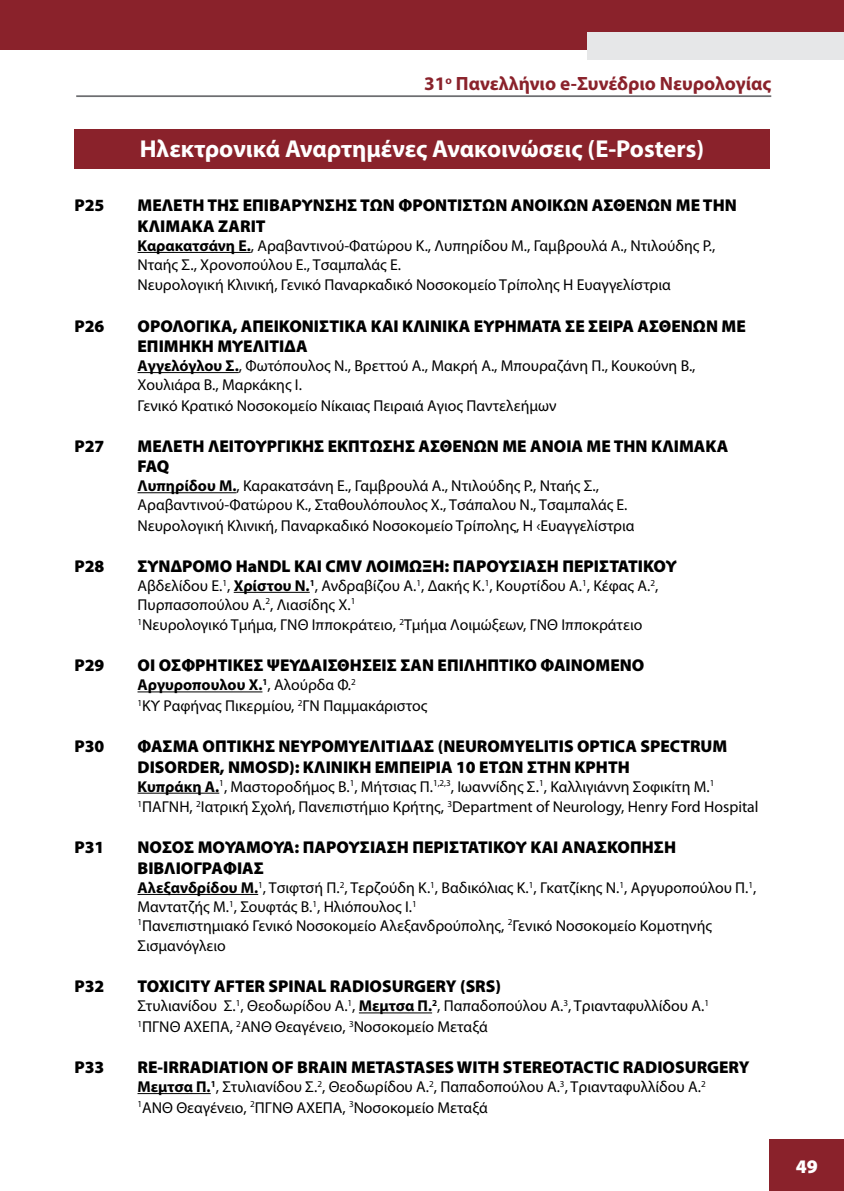
<style>
.page{position:relative;width:844px;height:1191px;background:#fff}
.page>*{position:absolute;margin:0;border:0;box-sizing:border-box;transform-origin:0 0}
.t1{font:700 24.5px "Myriad Pro";color:#fff}
.t2{font:700 19.25px "Myriad Pro";color:#8a222b}
.t3{font:900 19.25px "Myriad Pro";color:#fff}
.t4{font:900 17.15px/20.7px "Myriad Pro";color:#000}
.t5{font:15.75px/18.9px "Myriad Pro";color:#000}
.s1{font-weight:700}
</style>
<div class="page">
<div style="left:769px;top:1139px;width:74px;height:52px;background:#8a222b"></div>
<div style="left:0;top:0;width:843px;height:50px;background:#8a222b"></div>
<div style="left:587px;top:32px;width:256px;height:28px;background:#e6e7e8"></div>
<hr style="left:76px;top:95px;width:695px;height:2px;background:#6d6e71">
<div style="left:74px;top:129px;width:695px;height:40px;background:#8a222b"></div>
<hr style="left:137px;top:252px;width:114px;height:1px;background:#000">
<hr style="left:137px;top:372px;width:102px;height:1px;background:#000">
<hr style="left:137px;top:492px;width:99px;height:1px;background:#000">
<hr style="left:234px;top:592px;width:76px;height:1px;background:#000">
<hr style="left:137px;top:691px;width:125px;height:1px;background:#000">
<hr style="left:137px;top:792px;width:82px;height:1px;background:#000">
<hr style="left:137px;top:894px;width:121px;height:1px;background:#000">
<hr style="left:359px;top:1012px;width:73px;height:1px;background:#000">
<hr style="left:137px;top:1093px;width:74px;height:1px;background:#000">
<p class="t2" style="left:424px;top:71px;width:348px">31<sup>ο</sup> Πανελλήνιο e-Συνέδριο Νευρολογίας</p>
<h1 class="t1" style="left:140px;top:133px;width:566px">Ηλεκτρονικά Αναρτημένες Ανακοινώσεις (E-Posters)</h1>
<p class="t4" style="left:74px;top:194px;width:31px">P25</p>
<p class="t4" style="left:137px;top:194px;width:600px">ΜΕΛΕΤΗ ΤΗΣ ΕΠΙΒΑΡΥΝΣΗΣ ΤΩΝ ΦΡΟΝΤΙΣΤΩΝ ΑΝΟΙΚΩΝ ΑΣΘΕΝΩΝ ΜΕ ΤΗΝ<br>ΚΛΙΜΑΚΑ ZARIT</p>
<p class="t5" style="left:137px;top:236px;width:579px"><span class="s1">Καρακατσάνη Ε.</span>, Αραβαντινού-Φατώρου Κ., Λυπηρίδου Μ., Γαμβρουλά Α., Ντιλούδης Ρ.,<br>Νταής Σ., Χρονοπούλου Ε., Τσαμπαλάς Ε.</p>
<p class="t5" style="left:137px;top:275px;width:534px">Νευρολογική Κλινική, Γενικό Παναρκαδικό Νοσοκομείο Τρίπολης Η Ευαγγελίστρια</p>
<p class="t4" style="left:74px;top:315px;width:31px">P26</p>
<p class="t4" style="left:137px;top:315px;width:609px">ΟΡΟΛΟΓΙΚΑ, ΑΠΕΙΚΟΝΙΣΤΙΚΑ ΚΑΙ ΚΛΙΝΙΚΑ ΕΥΡΗΜΑΤΑ ΣΕ ΣΕΙΡΑ ΑΣΘΕΝΩΝ ΜΕ<br>ΕΠΙΜΗΚΗ ΜΥΕΛΙΤΙΔΑ</p>
<p class="t5" style="left:137px;top:356px;width:559px"><span class="s1">Αγγελόγλου Σ.</span>, Φωτόπουλος Ν., Βρεττού Α., Μακρή Α., Μπουραζάνη Π., Κουκούνη Β.,<br>Χουλιάρα Β., Μαρκάκης Ι.</p>
<p class="t5" style="left:137px;top:395px;width:420px">Γενικό Κρατικό Νοσοκομείο Νίκαιας Πειραιά Αγιος Παντελεήμων</p>
<p class="t4" style="left:74px;top:435px;width:31px">P27</p>
<p class="t4" style="left:137px;top:435px;width:592px">ΜΕΛΕΤΗ ΛΕΙΤΟΥΡΓΙΚΗΣ ΕΚΠΤΩΣΗΣ ΑΣΘΕΝΩΝ ΜΕ ΑΝΟΙΑ ΜΕ ΤΗΝ ΚΛΙΜΑΚΑ<br>FAQ</p>
<p class="t5" style="left:137px;top:476px;width:491px"><span class="s1">Λυπηρίδου Μ.</span>, Καρακατσάνη Ε., Γαμβρουλά Α., Ντιλούδης Ρ., Νταής Σ.,<br>Αραβαντινού-Φατώρου Κ., Σταθουλόπουλος Χ., Τσάπαλου Ν., Τσαμπαλάς Ε.</p>
<p class="t5" style="left:137px;top:516px;width:498px">Νευρολογική Κλινική, Παναρκαδικό Νοσοκομείο Τρίπολης, Η ‹Ευαγγελίστρια</p>
<p class="t4" style="left:74px;top:555px;width:31px">P28</p>
<p class="t4" style="left:137px;top:555px;width:541px">ΣΥΝΔΡΟΜΟ HaNDL ΚΑΙ CMV ΛΟΙΜΩΞΗ: ΠΑΡΟΥΣΙΑΣΗ ΠΕΡΙΣΤΑΤΙΚΟΥ</p>
<p class="t5" style="left:137px;top:576px;width:522px">Αβδελίδου Ε.<sup>1</sup>, <span class="s1">Χρίστου Ν.</span><sup>1</sup>, Ανδραβίζου Α.<sup>1</sup>, Δακής Κ.<sup>1</sup>, Κουρτίδου Α.<sup>1</sup>, Κέφας Α.<sup>2</sup>,<br>Πυρπασοπούλου Α.<sup>2</sup>, Λιασίδης Χ.<sup>1</sup></p>
<p class="t5" style="left:137px;top:615px;width:506px"><sup>1</sup>Νευρολογικό Τμήμα, ΓΝΘ Ιπποκράτειο, <sup>2</sup>Τμήμα Λοιμώξεων, ΓΝΘ Ιπποκράτειο</p>
<p class="t4" style="left:74px;top:654px;width:31px">P29</p>
<p class="t4" style="left:137px;top:654px;width:508px">ΟΙ ΟΣΦΡΗΤΙΚΕΣ ΨΕΥΔΑΙΣΘΗΣΕΙΣ ΣΑΝ ΕΠΙΛΗΠΤΙΚΟ ΦΑΙΝΟΜΕΝΟ</p>
<p class="t5" style="left:137px;top:674px;width:291px;line-height:20.7px"><span class="s1">Αργυροπουλου Χ.</span><sup>1</sup>, Αλούρδα Φ.<sup>2<br>1</sup>ΚΥ Ραφήνας Πικερμίου, <sup>2</sup>ΓΝ Παμμακάριστος</p>
<p class="t4" style="left:74px;top:735px;width:31px">P30</p>
<p class="t4" style="left:137px;top:735px;width:591px">ΦΑΣΜΑ ΟΠΤΙΚΗΣ ΝΕΥΡΟΜΥΕΛΙΤΙΔΑΣ (NEUROMYELITIS OPTICA SPECTRUM<br>DISORDER, NMOSD): ΚΛΙΝΙΚΗ ΕΜΠΕΙΡΙΑ 10 ΕΤΩΝ ΣΤΗΝ ΚΡΗΤΗ</p>
<p class="t5" style="left:137px;top:775px;width:622px;line-height:20.7px"><span class="s1">Κυπράκη Α.</span><sup>1</sup>, Μαστοροδήμος Β.<sup>1</sup>, Μήτσιας Π.<sup>1,2,3</sup>, Ιωαννίδης Σ.<sup>1</sup>, Καλλιγιάννη Σοφικίτη Μ.<sup>1<br>1</sup>ΠΑΓΝΗ, <sup>2</sup>Ιατρική Σχολή, Πανεπιστήμιο Κρήτης, <sup>3</sup>Department of Neurology, Henry Ford Hospital</p>
<p class="t4" style="left:74px;top:836px;width:31px">P31</p>
<p class="t4" style="left:137px;top:836px;width:540px">ΝΟΣΟΣ ΜΟΥΑΜΟΥΑ: ΠΑΡΟΥΣΙΑΣΗ ΠΕΡΙΣΤΑΤΙΚΟΥ ΚΑΙ ΑΝΑΣΚΟΠΗΣΗ<br>ΒΙΒΛΙΟΓΡΑΦΙΑΣ</p>
<p class="t5" style="left:137px;top:878px;width:620px"><span class="s1">Αλεξανδρίδου Μ.</span><sup>1</sup>, Τσιφτσή Π.<sup>2</sup>, Τερζούδη Κ.<sup>1</sup>, Βαδικόλιας Κ.<sup>1</sup>, Γκατζίκης Ν.<sup>1</sup>, Αργυροπούλου Π.<sup>1</sup>,<br>Μαντατζής Μ.<sup>1</sup>, Σουφτάς Β.<sup>1</sup>, Ηλιόπουλος Ι.<sup>1<br>1</sup>Πανεπιστημιακό Γενικό Νοσοκομείο Αλεξανδρούπολης, <sup>2</sup>Γενικό Νοσοκομείο Κομοτηνής</p>
<p class="t5" style="left:137px;top:936px;width:90px">Σισμανόγλειο</p>
<p class="t4" style="left:74px;top:975px;width:31px">P32</p>
<p class="t4" style="left:137px;top:975px;width:365px">TOXICITY AFTER SPINAL RADIOSURGERY (SRS)</p>
<p class="t5" style="left:137px;top:995px;width:573px;line-height:20.7px">Στυλιανίδου Σ.<sup>1</sup>, Θεοδωρίδου Α.<sup>1</sup>, <span class="s1">Μεμτσα Π.</span><sup>2</sup>, Παπαδοπούλου Α.<sup>3</sup>, Τριανταφυλλίδου Α.<sup>1<br>1</sup>ΠΓΝΘ ΑΧΕΠΑ, <sup>2</sup>ΑΝΘ Θεαγένειο, <sup>3</sup>Νοσοκομείο Μεταξά</p>
<p class="t4" style="left:74px;top:1056px;width:31px">P33</p>
<p class="t4" style="left:137px;top:1056px;width:613px">RE-IRRADIATION OF BRAIN METASTASES WITH STEREOTACTIC RADIOSURGERY</p>
<p class="t5" style="left:137px;top:1076px;width:569px;line-height:20.7px"><span class="s1">Μεμτσα Π.</span><sup>1</sup>, Στυλιανίδου Σ.<sup>2</sup>, Θεοδωρίδου Α.<sup>2</sup>, Παπαδοπούλου Α.<sup>3</sup>, Τριανταφυλλίδου Α.<sup>2<br>1</sup>ΑΝΘ Θεαγένειο, <sup>2</sup>ΠΓΝΘ ΑΧΕΠΑ, <sup>3</sup>Νοσοκομείο Μεταξά</p>
<p class="t3" style="left:795px;top:1153px;width:24px">49</p>
</div>
